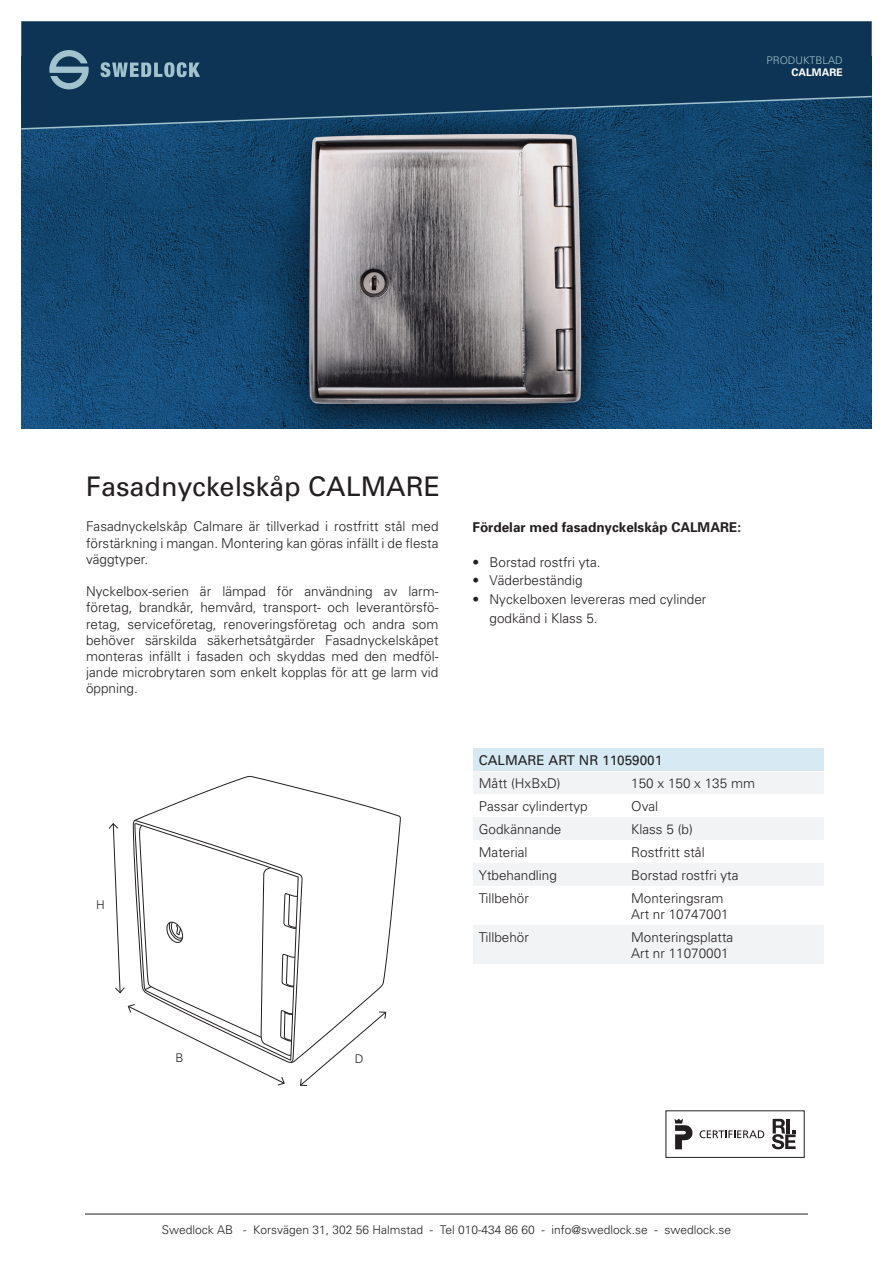
<style>
.page{position:relative;width:893px;height:1263px;background:#fff}
.page>*{position:absolute;margin:0;border:0;box-sizing:border-box;transform-origin:0 0}
.t1{font:27px "Univers";color:#231f20}
.t2{font:300 13.5px/16.2px "Univers";color:#231f20}
.t3{font:700 13.5px "Univers";color:#231f20}
.t4{font:13.5px "Univers";color:#231f20}
.t5{font:300 12px "Univers";color:#231f20}
.t6{font:300 10.5px "Univers";color:#a0c3cd}
.t7{font:700 10.5px "Univers";color:#fff}
</style>
<div class="page">
<img style="left:21px;top:130px;width:851px;height:299px">
<hr style="left:85px;top:1214px;width:723px;height:1px;background:#231f20">
<div style="left:666px;top:1110px;width:138px;height:48px;border:1px solid #231f20"></div>
<svg style="left:772px;top:1119px;width:24px;height:30px"></svg>
<svg style="left:674px;top:1118px;width:18px;height:31px"></svg>
<svg style="left:700px;top:1130px;width:64px;height:8px"></svg>
<svg style="left:166px;top:775px;width:235px;height:239px"></svg>
<svg style="left:108px;top:807px;width:278px;height:279px"></svg>
<div style="left:473px;top:748px;width:351px;height:23px;background:#d7eaf4"></div>
<div style="left:473px;top:772px;width:351px;height:22px;background:#f2f3f4"></div>
<svg style="left:473px;top:817px;width:351px;height:147px;fill:#f2f3f4"></svg>
<div style="left:21px;top:21px;width:851px;height:74px;background:#0d3454"></div>
<svg style="left:49px;top:50px;width:40px;height:39px"></svg>
<svg style="left:101px;top:62px;width:99px;height:15px"></svg>
<svg style="left:21px;top:95px;width:851px;height:35px"></svg>
<p class="t6" style="left:766px;top:54px;width:78px">PRODUKTBLAD</p>
<p class="t7" style="left:791px;top:66px;width:53px">CALMARE</p>
<h1 class="t1" style="left:86px;top:469px;width:356px">Fasadnyckelskåp CALMARE</h1>
<p class="t2" style="left:86px;top:518px;width:354px;text-align:justify">Fasadnyckelskåp Calmare är tillverkad i rostfritt stål med förstärkning i mangan. Montering kan göras infällt i de flesta väggtyper.</p>
<p class="t2" style="left:86px;top:583px;width:354px;text-align:justify">Nyckelbox-serien är lämpad för användning av larm&shy;företag, brandkår, hemvård, transport- och leverantörsfö&shy;retag, serviceföretag, renoveringsföretag och andra som behöver särskilda säkerhetsåtgärder Fasadnyckelskåpet monteras infällt i fasaden och skyddas med den medföl&shy;jande microbrytaren som enkelt kopplas för att ge larm vid öppning.</p>
<p class="t5" style="left:96px;top:898px;width:10px">H</p>
<p class="t3" style="left:472px;top:518px;width:270px">Fördelar med fasadnyckelskåp CALMARE:</p>
<p class="t2" style="left:472px;top:553px;width:130px">• Borstad rostfri yta.</p>
<p class="t2" style="left:472px;top:572px;width:112px">• Väderbeständig</p>
<p class="t2" style="left:490px;top:589px;width:218px;line-height:18.8px;text-indent:-17px">• Nyckelboxen levereras med cylinder godkänd i Klass 5.</p>
<p class="t4" style="left:479px;top:752px;width:185px">CALMARE ART NR 11059001</p>
<p class="t2" style="left:479px;top:775px;width:83px">Mått (HxBxD)</p>
<p class="t2" style="left:631px;top:775px;width:125px">150 x 150 x 135 mm</p>
<p class="t2" style="left:479px;top:798px;width:110px">Passar cylindertyp</p>
<p class="t2" style="left:631px;top:798px;width:29px">Oval</p>
<p class="t2" style="left:479px;top:821px;width:84px">Godkännande</p>
<p class="t2" style="left:631px;top:821px;width:63px">Klass 5 (b)</p>
<p class="t2" style="left:479px;top:844px;width:50px">Material</p>
<p class="t2" style="left:631px;top:844px;width:75px">Rostfritt stål</p>
<p class="t2" style="left:479px;top:867px;width:80px">Ytbehandling</p>
<p class="t2" style="left:631px;top:867px;width:109px">Borstad rostfri yta</p>
<p class="t2" style="left:479px;top:889px;width:52px">Tillbehör</p>
<p class="t2" style="left:631px;top:889px;width:99px">Monteringsram<br>Art nr 10747001</p>
<p class="t2" style="left:479px;top:929px;width:52px">Tillbehör</p>
<p class="t2" style="left:631px;top:929px;width:104px">Monteringsplatta<br>Art nr 11070001</p>
<p class="t5" style="left:176px;top:1051px;width:10px">B</p>
<p class="t5" style="left:355px;top:1052px;width:10px">D</p>
<p class="t5" style="left:162px;top:1222px;width:571px">Swedlock AB - Korsvägen 31, 302 56 Halmstad - Tel 010-434 86 60 - info@swedlock.se - swedlock.se</p>
</div>
